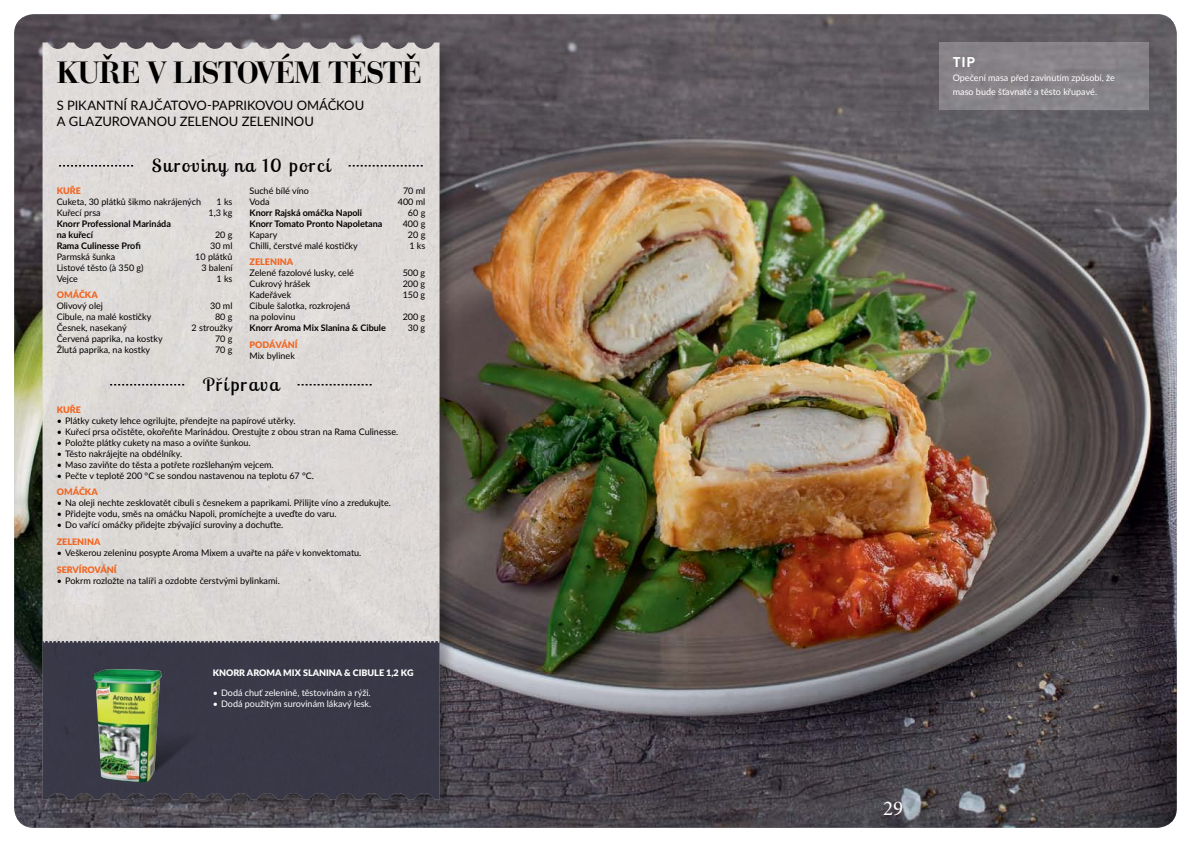
<style>
.page{position:relative;width:1191px;height:842px;background:#fff}
.page>*{position:absolute;margin:0;border:0;box-sizing:border-box;transform-origin:0 0}
.t1{font:700 32px "Bauer Bodni EU";letter-spacing:-.02em;color:#000}
.t2{font:21px "Minion Pro";color:#fff}
.t3{font:18px "Lobster Two";letter-spacing:.08em;color:#000;scale:1.1 1}
.t4{font:700 14px "DINCE";color:#fff}
.t5{font:13px "Lato";color:#000}
.t6{font:9px/11px "Lato";color:#000}
.t7{font:9px/14px "Lato";color:#fff}
.t8{font:700 9px/11px "Lato";color:#000}
.t9{font:900 9px "Lato";color:#f26522}
.t10{font:900 9px "Lato";color:#fff}
</style>
<div class="page">
<img style="left:14px;top:14px;width:1162px;height:814px">
<div style="left:40px;top:40px;width:416px;height:776px;background:#000;opacity:.3"></div>
<div style="left:43px;top:43px;width:396px;height:598px;background:#dddad7"></div>
<div style="left:43px;top:642px;width:396px;height:157px;background:#393a4e"></div>
<svg style="left:43px;top:641px;width:396px;height:2px"></svg>
<div style="left:100px;top:729px;width:103px;height:45px;background:#383847"></div>
<svg style="left:162px;top:735px;width:44px;height:31px"></svg>
<img style="left:93px;top:669px;width:69px;height:113px">
<div style="left:938px;top:43px;width:210px;height:67px;background:#878488"></div>
<svg style="left:59px;top:165px;width:74px;height:2px"></svg>
<svg style="left:349px;top:165px;width:74px;height:2px"></svg>
<svg style="left:110px;top:384px;width:74px;height:1px"></svg>
<svg style="left:297px;top:384px;width:75px;height:1px"></svg>
<h1 class="t1" style="left:57px;top:52px;width:291px">Kuře v listovém TĚSTĚ</h1>
<h3 class="t5" style="left:57px;top:96px;width:9px">spikantn</h3>
<h3 class="t5" style="left:124px;top:96px;width:26px">í rajčatovo</h3>
<h3 class="t5" style="left:207px;top:96px;width:46px">-paprikovou</h3>
<h3 class="t5" style="left:297px;top:96px;width:41px">om áčkou</h3>
<h3 class="t5" style="left:57px;top:112px;width:31px">a glazu</h3>
<h3 class="t5" style="left:112px;top:112px;width:19px">rovanou</h3>
<h3 class="t5" style="left:180px;top:112px;width:10px">zelenou</h3>
<h3 class="t5" style="left:242px;top:112px;width:9px">zeleninou</h3>
<h3 class="t3" style="left:152px;top:154px;width:164px">Suroviny na 10 porcí</h3>
<p class="t9" style="left:57px;top:184px;width:26px">KUŘE</p>
<p class="t6" style="left:57px;top:195px;width:146px">Cuketa, 30 plátků šikmo nakrájených</p>
<p class="t6" style="left:216px;top:195px;width:17px">1 ks</p>
<p class="t6" style="left:57px;top:206px;width:46px">Kuřecí prsa</p>
<p class="t6" style="left:208px;top:206px;width:26px">1,3 kg</p>
<p class="t8" style="left:57px;top:217px;width:116px">Knorr Professional Marináda na kuřecí</p>
<p class="t6" style="left:215px;top:228px;width:19px">20g</p>
<p class="t8" style="left:57px;top:239px;width:86px">Rama Culinesse Profi</p>
<p class="t6" style="left:210px;top:239px;width:24px">30 ml</p>
<p class="t6" style="left:57px;top:250px;width:60px">Parmská šunka</p>
<p class="t6" style="left:195px;top:250px;width:39px">10 plátků</p>
<p class="t6" style="left:57px;top:261px;width:88px">Listové těsto (à 350 g)</p>
<p class="t6" style="left:201px;top:261px;width:33px">3 balení</p>
<p class="t6" style="left:57px;top:272px;width:23px">Vejce</p>
<p class="t6" style="left:216px;top:272px;width:17px">1 ks</p>
<p class="t9" style="left:57px;top:288px;width:43px">OMÁČKA</p>
<p class="t6" style="left:57px;top:300px;width:48px">Olivový olej</p>
<p class="t6" style="left:210px;top:300px;width:24px">30 ml</p>
<p class="t6" style="left:57px;top:311px;width:96px">Cibule, na malé kostičky</p>
<p class="t6" style="left:215px;top:311px;width:19px">80 g</p>
<p class="t6" style="left:57px;top:322px;width:71px">Česnek, nasekaný</p>
<p class="t6" style="left:192px;top:322px;width:43px">2 stroužky</p>
<p class="t6" style="left:57px;top:333px;width:107px">Červená paprika, na kostky</p>
<p class="t6" style="left:215px;top:333px;width:19px">70g</p>
<p class="t6" style="left:57px;top:344px;width:95px">Žlutá paprika, na kostky</p>
<p class="t6" style="left:215px;top:344px;width:19px">70g</p>
<p class="t6" style="left:249px;top:184px;width:61px">Suché bílé víno</p>
<p class="t6" style="left:403px;top:184px;width:24px">70 ml</p>
<p class="t6" style="left:249px;top:195px;width:22px">Voda</p>
<p class="t6" style="left:398px;top:195px;width:29px">400 ml</p>
<p class="t8" style="left:249px;top:206px;width:114px">Knorr Rajská omáčka Napoli</p>
<p class="t6" style="left:408px;top:206px;width:19px">60g</p>
<p class="t8" style="left:249px;top:217px;width:134px">Knorr Tomato Pronto Napoletana</p>
<p class="t6" style="left:403px;top:217px;width:24px">400 g</p>
<p class="t6" style="left:249px;top:228px;width:29px">Kapary</p>
<p class="t6" style="left:408px;top:228px;width:19px">20 g</p>
<p class="t6" style="left:249px;top:239px;width:110px">Chilli, čerstvé malé kostičky</p>
<p class="t6" style="left:409px;top:239px;width:17px">1 ks</p>
<p class="t9" style="left:249px;top:255px;width:45px">ZELENINA</p>
<p class="t6" style="left:249px;top:267px;width:106px">Zelené fazolové lusky, celé</p>
<p class="t6" style="left:403px;top:267px;width:24px">500 g</p>
<p class="t6" style="left:249px;top:278px;width:62px">Cukrový hrášek</p>
<p class="t6" style="left:403px;top:278px;width:24px">200 g</p>
<p class="t6" style="left:249px;top:289px;width:43px">Kadeřávek</p>
<p class="t6" style="left:403px;top:289px;width:24px">150 g</p>
<p class="t6" style="left:249px;top:300px;width:102px">Cibule šalotka, rozkrojená na polovinu</p>
<p class="t6" style="left:403px;top:311px;width:24px">200 g</p>
<p class="t8" style="left:249px;top:322px;width:138px">Knorr Aroma Mix Slanina &amp; Cibule</p>
<p class="t6" style="left:408px;top:322px;width:19px">30 g</p>
<p class="t9" style="left:249px;top:338px;width:50px">PODÁVÁNÍ</p>
<p class="t6" style="left:249px;top:350px;width:47px">Mix bylinek</p>
<h3 class="t3" style="left:203px;top:373px;width:71px">Pˇríprava</h3>
<p class="t9" style="left:57px;top:402px;width:26px">KUŘE</p>
<p class="t6" style="left:57px;top:414px;width:240px">• Plátky cukety lehce ogrilujte, přendejte na papírové utěrky.</p>
<p class="t6" style="left:57px;top:425px;width:343px">• Kuřecí prsa očistěte, okořeňte Marinádou. Orestujte z obou stran na Rama Culinesse.</p>
<p class="t6" style="left:57px;top:436px;width:195px">• Položte plátky cukety na maso a oviňte šunkou.</p>
<p class="t6" style="left:57px;top:447px;width:127px">• Těsto nakrájejte na obdélníky.</p>
<p class="t6" style="left:57px;top:458px;width:218px">• Maso zaviňte do těsta a potřete rozšlehaným vejcem.</p>
<p class="t6" style="left:57px;top:469px;width:259px">• Pečte v teplotě 200 °C se sondou nastavenou na teplotu 67 °C.</p>
<p class="t9" style="left:57px;top:485px;width:43px">OMÁČKA</p>
<p class="t6" style="left:57px;top:497px;width:336px">• Na oleji nechte zesklovatět cibuli s česnekem a paprikami. Přilijte víno a zredukujte.</p>
<p class="t6" style="left:57px;top:508px;width:281px">• Přidejte vodu, směs na omáčku Napoli, promíchejte a uveďte do varu.</p>
<p class="t6" style="left:57px;top:519px;width:228px">• Do vařící omáčky přidejte zbývající suroviny a dochuťte.</p>
<p class="t9" style="left:57px;top:535px;width:45px">ZELENINA</p>
<p class="t6" style="left:57px;top:547px;width:306px">• Veškerou zeleninu posypte Aroma Mixem a uvařte na páře v konvektomatu.</p>
<p class="t9" style="left:57px;top:562px;width:61px">SERVÍROVÁNÍ</p>
<p class="t6" style="left:57px;top:574px;width:224px">• Pokrm rozložte na talíři a ozdobte čerstvými bylinkami.</p>
<p class="t10" style="left:213px;top:666px;width:202px">KNORR AROMA MIX SLANINA &amp; CIBULE 1,2 KG</p>
<p class="t7" style="left:213px;top:685px;width:160px">• Dodá chuť zelenině, těstovinám a rýži.</p>
<p class="t7" style="left:213px;top:696px;width:160px">• Dodá použitým surovinám lákavý lesk.</p>
<h3 class="t4" style="left:952px;top:53px;width:24px">TIP</h3>
<p class="t7" style="left:952px;top:71px;width:164px">Opečení masa před zavinutím způsobí, že maso bude šťavnaté a těsto křupavé.</p>
<h2 class="t2" style="left:883px;top:794px;width:22px">29</h2>
</div>
